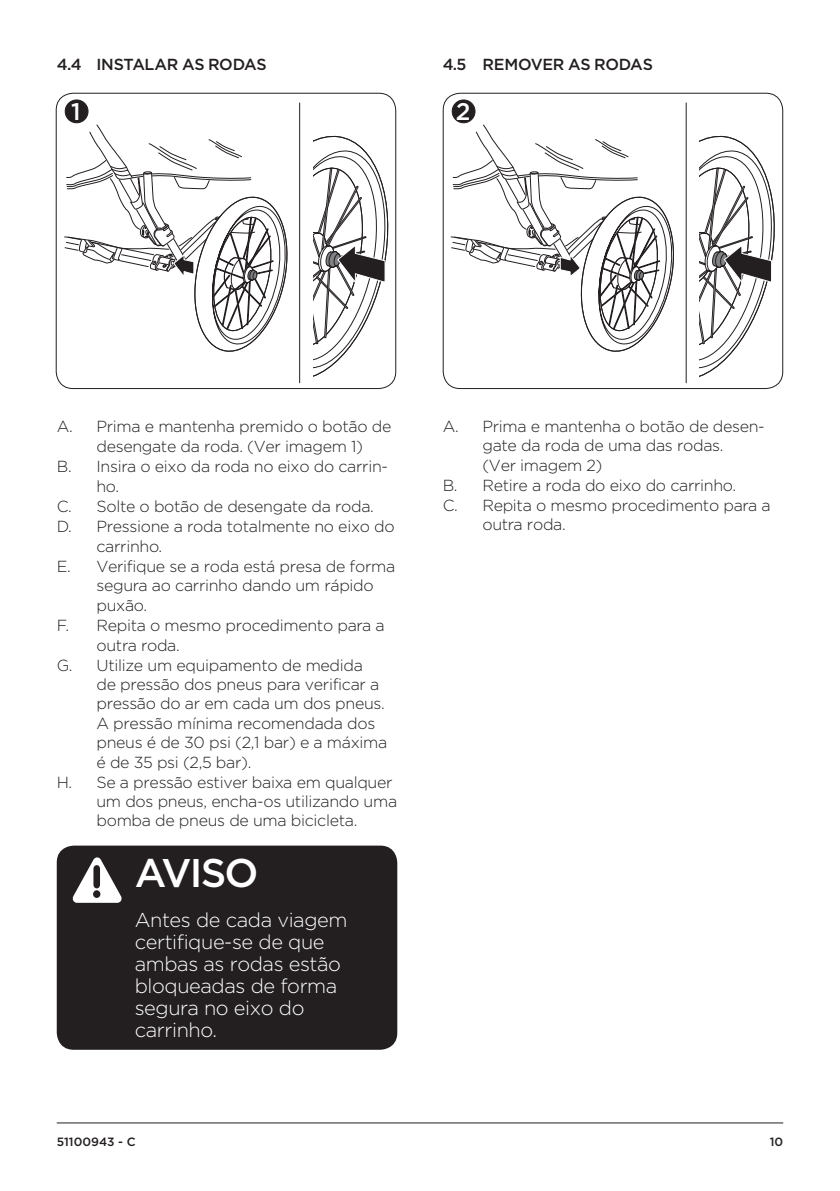
<style>
.page{position:relative;width:840px;height:1191px;background:#fff}
.page>*{position:absolute;margin:0;border:0;box-sizing:border-box;transform-origin:0 0}
.Subheading{font:500 40px "Thule";letter-spacing:-.05em;color:#fff}
.t1{font:500 24px "Thule";color:#fff}
.TOC-_body{font:300 20px/22px "Thule";letter-spacing:-.02em;color:#fff}
.t2{font:300 16px/19.4px "Thule";letter-spacing:-.02em;color:#231f20}
.t3{font:500 16px "Thule";letter-spacing:-.02em;color:#231f20}
.t4{font:500 12px "Thule";color:#231f20}
</style>
<div class="page">
<div style="left:57px;top:845px;width:340px;height:204px;background:#231f20;border-radius:17px"></div>
<svg style="left:72px;top:857px;width:50px;height:45px"></svg>
<svg style="left:313px;top:131px;width:84px;height:253px"></svg>
<svg style="left:699px;top:131px;width:84px;height:253px"></svg>
<div style="left:56px;top:93px;width:340px;height:296px;border:1px solid #231f20;border-radius:17px"></div>
<div style="left:65px;top:100px;width:23px;height:23px;background:#231f20;border-radius:50%"></div>
<div style="left:65px;top:99px;width:23px;height:24px;border:1px solid #231f20;border-radius:50%"></div>
<div style="left:452px;top:100px;width:22px;height:23px;background:#231f20;border-radius:50%"></div>
<div style="left:451px;top:99px;width:24px;height:24px;border:1px solid #231f20;border-radius:50%"></div>
<hr style="left:685px;top:103px;width:1px;height:280px;background:#231f20">
<svg style="left:450px;top:124px;width:224px;height:228px"></svg>
<hr style="left:57px;top:1122px;width:725px;height:1px;background:#231f20">
<hr style="left:299px;top:103px;width:1px;height:280px;background:#231f20">
<svg style="left:64px;top:124px;width:224px;height:228px"></svg>
<p class="t3" style="left:57px;top:53px;width:211px">4.4 INSTALAR AS RODAS</p>
<p class="t3" style="left:442px;top:53px;width:211px">4.5 REMOVER AS RODAS</p>
<p class="t1" style="left:71px;top:96px;width:11px">1</p>
<p class="t1" style="left:455px;top:96px;width:16px">2</p>
<p class="t2" style="left:96px;top:415px;width:296px;line-height:20px;text-indent:-40px">A. Prima e mantenha premido o botão de desengate da roda. (Ver imagem 1)</p>
<p class="t2" style="left:96px;top:455px;width:293px;line-height:20px;text-indent:-40px">B. Insira o eixo da roda no eixo do carrin&shy;ho.</p>
<p class="t2" style="left:57px;top:496px;width:318px">C. Solte o botão de desengate da roda.</p>
<p class="t2" style="left:96px;top:515px;width:299px;line-height:20px;text-indent:-40px">D. Pressione a roda totalmente no eixo do carrinho.</p>
<p class="t2" style="left:96px;top:556px;width:300px;text-indent:-40px">E. Verifique se a roda está presa de forma segura ao carrinho dando um rápido puxão.</p>
<p class="t2" style="left:96px;top:615px;width:290px;line-height:20px;text-indent:-40px">F. Repita o mesmo procedimento para a outra roda.</p>
<p class="t2" style="left:96px;top:655px;width:292px;text-indent:-40px">G. Utilize um equipamento de medida<br>de pressão dos pneus para verificar a pressão do ar em cada um dos pneus.<br>A pressão mínima recomendada dos pneus é de 30 psi (2,1 bar) e a máxima é de 35 psi (2,5 bar).</p>
<p class="t2" style="left:96px;top:772px;width:302px;text-indent:-40px">H. Se a pressão estiver baixa em qualquer um dos pneus, encha-os utilizando uma bomba de pneus de uma bicicleta.</p>
<p class="Subheading" style="left:135px;top:846px;width:125px">AVISO</p>
<p class="TOC-_body" style="left:135px;top:908px;width:214px">Antes de cada viagem certifique-se de que ambas as rodas estão bloqueadas de forma segura no eixo do carrinho.</p>
<p class="t2" style="left:482px;top:416px;width:284px;text-indent:-40px">A. Prima e mantenha o botão de desen&shy;gate da roda de uma das rodas.<br>(Ver imagem 2)</p>
<p class="t2" style="left:442px;top:475px;width:295px">B. Retire a roda do eixo do carrinho.</p>
<p class="t2" style="left:482px;top:495px;width:290px;text-indent:-40px">C. Repita o mesmo procedimento para a outra roda.</p>
<p class="t4" style="left:57px;top:1133px;width:80px">51100943 - C</p>
<p class="t4" style="left:769px;top:1133px;width:15px">10</p>
</div>
